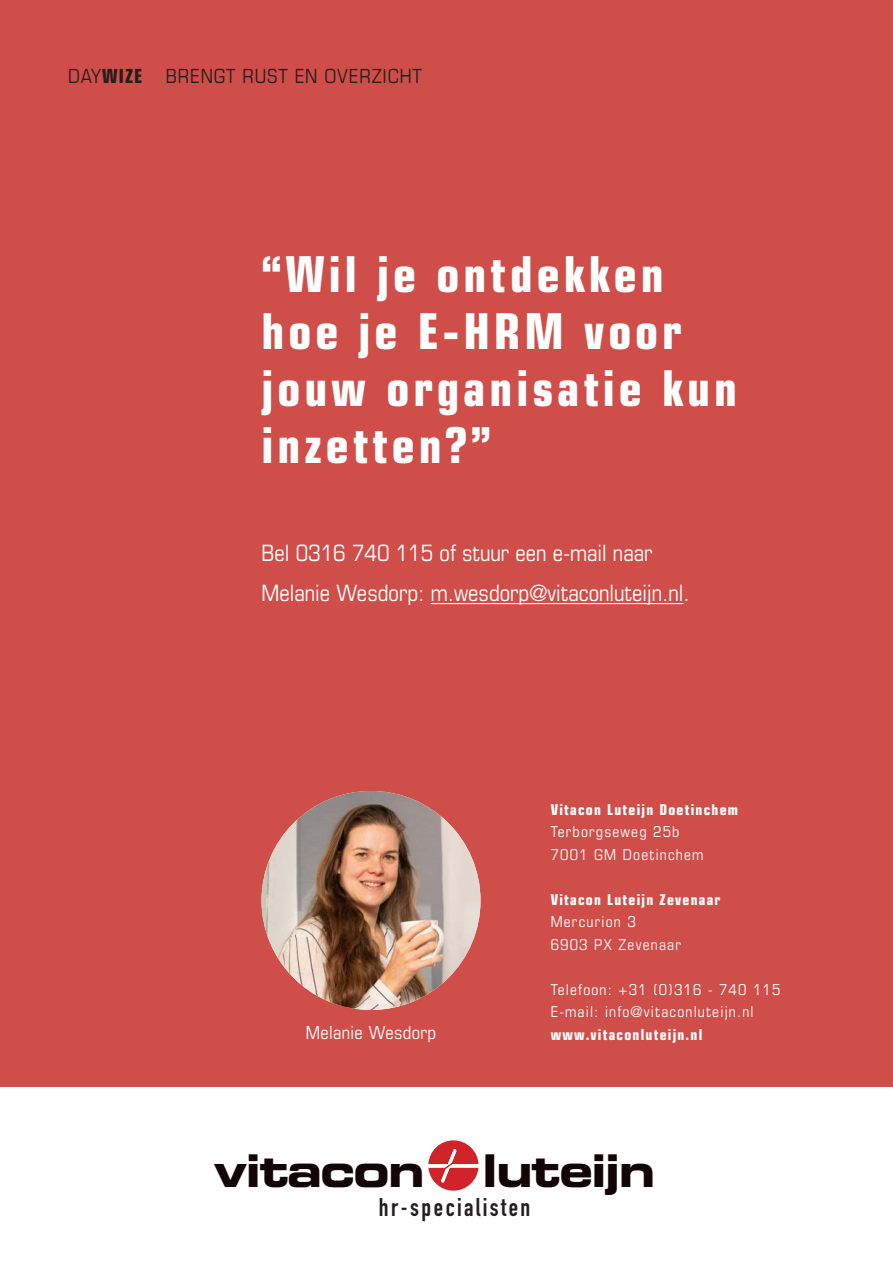
<style>
.page{position:relative;width:893px;height:1263px;background:#fff}
.page>*{position:absolute;margin:0;border:0;box-sizing:border-box;transform-origin:0 0}
.t1{font:700 condensed 49.5px/57px "Eurostile LT Std";letter-spacing:.08em;color:#fff}
.t2{font:45.15px "Eurostile Bold Extended Two";letter-spacing:-.04em;color:#130407}
.t3{font:25.35px "DIN Engschrift";letter-spacing:.095em;color:#231f20}
.t4{font:condensed 22.5px/40.5px "Eurostile LT Std";color:#fff}
.t5{font:condensed 19.5px "Eurostile LT Std";letter-spacing:.04em;color:#231f20}
.t6{font:condensed 18px "Eurostile LT Std";letter-spacing:.02em;color:#fff}
.t7{font:condensed 15px/22.5px "Eurostile LT Std";letter-spacing:.08em;color:#fff}
.t8{font:700 condensed 15px "Eurostile LT Std";letter-spacing:.08em;color:#fff}
.s1{font-weight:700}
.s2{font-family:"DIN Neuzeit Grotesk";font-weight:700;font-stretch:condensed}
</style>
<div class="page">
<svg style="left:428px;top:1140px;width:51px;height:51px"></svg>
<div style="left:0;top:0;width:893px;height:1086px;background:#d04e49"></div>
<hr style="left:431px;top:603px;width:252px;height:1px;background:#fff">
<img style="left:261px;top:791px;width:219px;height:219px;border-radius:109px">
<h3 class="t5" style="left:68px;top:64px;width:355px">DAY<span class="s1">WIZE</span> BRENGT RUST EN OVERZICHT</h3>
<h1 class="t1" style="left:261px;top:246px;width:477px">“Wil je ontdekken hoe je E-HRM voor jouw organisatie kun inzetten?”</h1>
<h3 class="t4" style="left:261px;top:532px;width:430px">Bel 0316 740 115 of stuur een e-mail naar<br>Melanie Wesdorp: m.wesdorp@vitaconluteijn.nl.</h3>
<p class="t6" style="left:306px;top:1022px;width:132px">Melanie Wesdorp</p>
<p class="t8" style="left:551px;top:800px;width:189px">Vitacon Luteijn Doetinchem</p>
<p class="t7" style="left:551px;top:820px;width:154px">Terborgseweg 25b<br>7001 GM Doetinchem</p>
<p class="t8" style="left:551px;top:890px;width:171px">Vitacon Luteijn Zevenaar</p>
<p class="t7" style="left:551px;top:910px;width:132px">Mercurion 3<br>6903 PX Zevenaar</p>
<p class="t7" style="left:551px;top:978px;width:231px">Telefoon: +31 (0)316 - 740 115<br>E-mail: info@vitaconluteijn.nl</p>
<p class="t8" style="left:551px;top:1025px;width:153px">www.vitaconluteijn.nl</p>
<h2 class="t2" style="left:214px;top:1139px;width:212px">vitacon</h2>
<h2 class="t2" style="left:482px;top:1139px;width:175px">luteijn</h2>
<h3 class="t3" style="left:379px;top:1192px;width:153px">hr<span class="s2">-</span>specialisten</h3>
</div>
